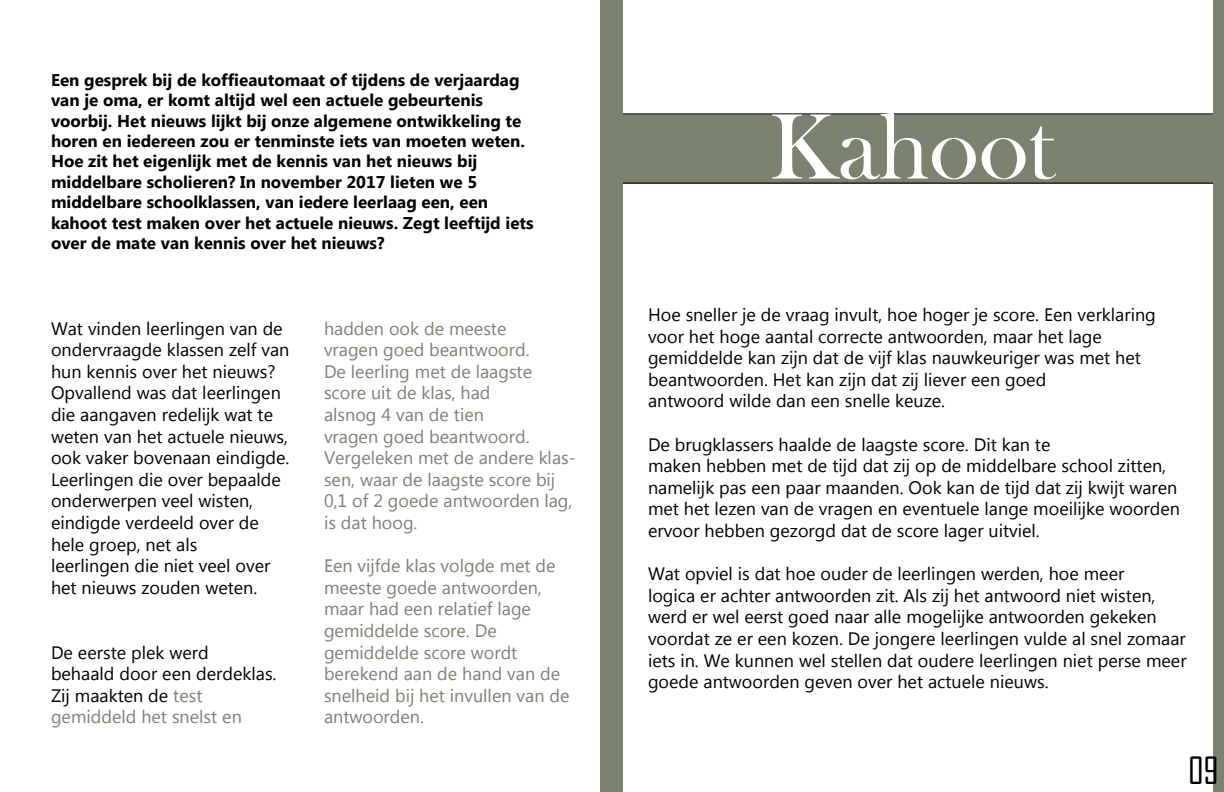
<style>
.page{position:relative;width:1224px;height:792px;background:#fff}
.page>*{position:absolute;margin:0;border:0;box-sizing:border-box;transform-origin:0 0}
.t1{font:96px "Bask Old Face";color:#fff}
.t2{font:36px "Agency FB";color:#000}
.t3{font:18px/21.6px "Myanmar Text";color:#000}
.t4{font:18px/21.6px "Myanmar Text";color:#7b8370}
.t5{font:700 17px/20.4px "Myanmar Text";color:#000}
.s1{color:#7b8370}
</style>
<div class="page">
<div style="left:600px;top:115px;width:624px;height:69px;background:#7b8370"></div>
<hr style="left:613px;top:183px;width:600px;height:1px;background:#000">
<hr style="left:613px;top:113px;width:601px;height:1px;background:#000">
<div style="left:1213px;top:0;width:11px;height:792px;background:#7b8370"></div>
<div style="left:600px;top:0;width:24px;height:792px;background:#7b8370"></div>
<p class="t5" style="left:51px;top:70px;width:484px">Een gesprek bij de koffieautomaat of tijdens de verjaardag van je oma, er komt altijd wel een actuele gebeurtenis voorbij. Het nieuws lijkt bij onze algemene ontwikkeling te horen en iedereen zou er tenminste iets van moeten weten.<br>Hoe zit het eigenlijk met de kennis van het nieuws bij middelbare scholieren? In november 2017 lieten we 5 middelbare schoolklassen, van iedere leerlaag een, een kahoot test maken over het actuele nieuws. Zegt leeftijd iets over de mate van kennis over het nieuws?</p>
<p class="t3" style="left:51px;top:318px;width:240px">Wat vinden leerlingen van de ondervraagde klassen zelf van hun kennis over het nieuws?<br>Opvallend was dat leerlingen die aangaven redelijk wat te weten van het actuele nieuws, ook vaker bovenaan eindigde.<br>Leerlingen die over bepaalde onderwerpen veel wisten, eindigde verdeeld over de hele groep, net als<br>leerlingen die niet veel over het nieuws zouden weten.</p>
<p class="t3" style="left:51px;top:642px;width:227px">De eerste plek werd behaald door een derdeklas.<br>Zij maakten de <span class="s1">test gemiddeld het snelst en</span></p>
<p class="t4" style="left:324px;top:318px;width:253px">hadden ook de meeste<br>vragen goed beantwoord.<br>De leerling met de laagste score uit de klas, had<br>alsnog 4 van de tien<br>vragen goed beantwoord.<br>Vergeleken met de andere klas&shy;sen, waar de laagste score bij<br>0,1 of 2 goede antwoorden lag, is dat hoog.</p>
<p class="t4" style="left:324px;top:555px;width:247px">Een vijfde klas volgde met de meeste goede antwoorden, maar had een relatief lage gemiddelde score. De gemiddelde score wordt berekend aan de hand van de snelheid bij het invullen van de antwoorden.</p>
<h1 class="t1" style="left:770px;top:94px;width:285px">Kahoot</h1>
<p class="t3" style="left:648px;top:304px;width:509px">Hoe sneller je de vraag invult, hoe hoger je score. Een verklaring voor het hoge aantal correcte antwoorden, maar het lage gemiddelde kan zijn dat de vijf klas nauwkeuriger was met het beantwoorden. Het kan zijn dat zij liever een goed<br>antwoord wilde dan een snelle keuze.</p>
<p class="t3" style="left:648px;top:434px;width:534px">De brugklassers haalde de laagste score. Dit kan te<br>maken hebben met de tijd dat zij op de middelbare school zitten, namelijk pas een paar maanden. Ook kan de tijd dat zij kwijt waren met het lezen van de vragen en eventuele lange moeilijke woorden ervoor hebben gezorgd dat de score lager uitviel.</p>
<p class="t3" style="left:648px;top:563px;width:540px">Wat opviel is dat hoe ouder de leerlingen werden, hoe meer<br>logica er achter antwoorden zit. Als zij het antwoord niet wisten, werd er wel eerst goed naar alle mogelijke antwoorden gekeken voordat ze er een kozen. De jongere leerlingen vulde al snel zomaar iets in. We kunnen wel stellen dat oudere leerlingen niet perse meer goede antwoorden geven over het actuele nieuws.</p>
<h2 class="t2" style="left:1188px;top:748px;width:32px">09</h2>
</div>
